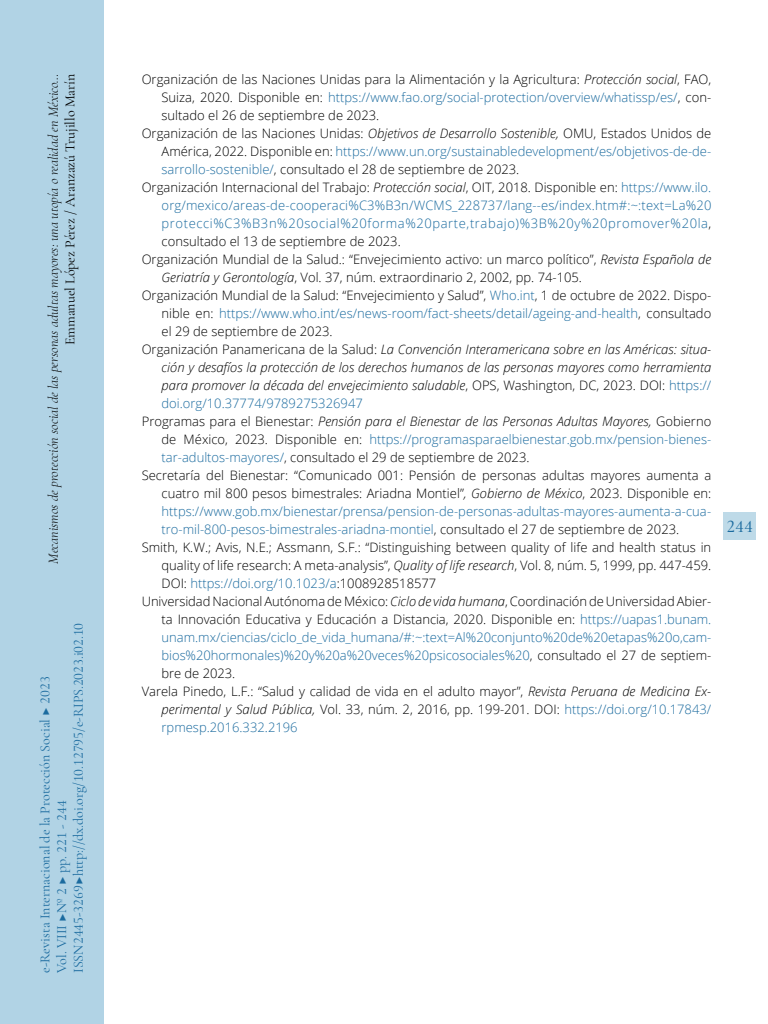
<style>
.page{position:relative;width:768px;height:1024px;background:#fff}
.page>*{position:absolute;margin:0;border:0;box-sizing:border-box;transform-origin:0 0}
.t1{font:500 18px "Cormorant Garamond";color:#1b6b9f}
.t2{font:14px/16.8px "Cormorant Garamond";color:#1b6b9f}
.t3{font:italic 300 14px "Cormorant Garamond";color:#000}
.t4{font:14px "Cormorant Garamond";color:#000}
._80_bibliografía{font:300 13px/18px "Open Sans";color:#000;text-align:justify}
._80_bibliografía-2{font:300 13px/18px "Open Sans";color:#1b6b9f;text-align:justify}
._80_bibliografía-3{font:italic 300 13px/18px "Open Sans";color:#000;text-align:justify}
.s1{font-style:italic}
.s2{color:#1b6b9f}
.s3{color:#000}
.s4{font-style:italic;color:#000}
.s5{font-style:normal}
.s6{font-style:normal;color:#1b6b9f}
</style>
<div class="page">
<div style="left:0;top:0;width:103px;height:1024px;background:#b1d3e5"></div>
<div style="left:724px;top:512px;width:32px;height:28px;background:#bedae8"></div>
<p class="t3" style="left:45px;top:564px;width:491px;rotate:-90deg">Mecanismos de protección social de las personas adultas mayores: una utopía o realidad en México…</p>
<p class="t4" style="left:62px;top:345px;width:273px;rotate:-90deg">Emmanuel López Pérez / Aranzazú Trujillo Marín</p>
<p class="t2" style="left:36px;top:973px;width:352px;rotate:-90deg">e-Revista Internacional de la Protección Social ▶ 2023<br>Vol. VIII ▶Nº 2 ▶ pp. 221 - 244<br>ISSN 2445-3269 ▶ http://dx.doi.org/10.12795/e-RIPS.2023.i02.10</p>
<p class="_80_bibliografía" style="left:162px;top:70px;width:551px;text-indent:-20px">Organización de las Naciones Unidas para la Alimentación y la Agricultura: <span class="s1">Protección social</span>, FAO, Suiza, 2020. Disponible en: <span class="s2">https://www.fao.org/social-protection/overview/whatissp/es/</span>, con&shy;sultado el 26 de septiembre de 2023.</p>
<p class="_80_bibliografía" style="left:162px;top:124px;width:551px;text-indent:-20px">Organización de las Naciones Unidas: <span class="s1">Objetivos de Desarrollo Sostenible,</span> OMU, Estados Unidos de América, 2022. Disponible en: <span class="s2">https://www.un.org/sustainabledevelopment/es/objetivos-de-de&shy;sarrollo-sostenible/</span>, consultado el 28 de septiembre de 2023.</p>
<p class="_80_bibliografía-2" style="left:162px;top:178px;width:551px;text-indent:-20px"><span class="s3">Organización Internacional del Trabajo:</span> <span class="s4">Protección social</span><span class="s3">, OIT, 2018. Disponible en:</span> https://www.ilo. org/mexico/areas-de-cooperaci%C3%B3n/WCMS_228737/lang--es/index.htm#:~:text=La%20 protecci%C3%B3n%20social%20forma%20parte,trabajo)%3B%20y%20promover%20la<span class="s3">, consultado el 13 de septiembre de 2023.</span></p>
<p class="_80_bibliografía" style="left:162px;top:250px;width:551px;text-indent:-20px">Organización Mundial de la Salud.: “Envejecimiento activo: un marco político”, <span class="s1">Revista Española de<br>Geriatría y Gerontología</span>, Vol. 37, núm. extraordinario 2, 2002, pp. 74-105.</p>
<p class="_80_bibliografía" style="left:162px;top:286px;width:551px;text-indent:-20px">Organización Mundial de la Salud: “Envejecimiento y Salud”, <span class="s2">Who.int</span>, 1 de octubre de 2022. Dispo&shy;nible en: <span class="s2">https://www.who.int/es/news-room/fact-sheets/detail/ageing-and-health</span>, consultado el 29 de septiembre de 2023.</p>
<p class="_80_bibliografía-3" style="left:162px;top:339px;width:551px;text-indent:-20px"><span class="s5">Organización Panamericana de la Salud:</span> La Convención Interamericana sobre en las Américas: situa&shy;ción y desafíos la protección de los derechos humanos de las personas mayores como herramienta para promover la década del envejecimiento saludable<span class="s5">, OPS, Washington, DC, 2023. DOI:</span> <span class="s6">https:// doi.org/10.37774/9789275326947</span></p>
<p class="_80_bibliografía" style="left:162px;top:412px;width:551px;text-indent:-20px">Programas para el Bienestar: <span class="s1">Pensión para el Bienestar de las Personas Adultas Mayores,</span> Gobierno de México, 2023. Disponible en: <span class="s2">https://programasparaelbienestar.gob.mx/pension-bienes&shy;tar-adultos-mayores/</span>, consultado el 29 de septiembre de 2023.</p>
<p class="_80_bibliografía" style="left:162px;top:466px;width:551px;text-indent:-20px">Secretaría del Bienestar: “Comunicado 001: Pensión de personas adultas mayores aumenta a cuatro mil 800 pesos bimestrales: Ariadna Montiel”<span class="s1">, Gobierno de México</span>, 2023. Disponible en: <span class="s2">https://www.gob.mx/bienestar/prensa/pension-de-personas-adultas-mayores-aumenta-a-cua&shy;tro-mil-800-pesos-bimestrales-ariadna-montiel</span>, consultado el 27 de septiembre de 2023.</p>
<p class="_80_bibliografía" style="left:162px;top:538px;width:551px;text-indent:-20px">Smith, K.W.; Avis, N.E.; Assmann, S.F.: “Distinguishing between quality of life and health status in quality of life research: A meta-analysis”, <span class="s1">Quality of life research</span>, Vol. 8, núm. 5, 1999, pp. 447-459.<br>DOI: <span class="s2">https://doi.org/10.1023/a</span>:1008928518577</p>
<p class="_80_bibliografía" style="left:162px;top:592px;width:551px;text-indent:-20px">Universidad Nacional Autónoma de México: <span class="s1">Ciclo de vida humana</span>, Coordinación de Universidad Abier&shy;ta Innovación Educativa y Educación a Distancia, 2020. Disponible en: <span class="s2">https://uapas1.bunam. unam.mx/ciencias/ciclo_de_vida_humana/#:~:text=Al%20conjunto%20de%20etapas%20o,cam&shy;bios%20hormonales)%20y%20a%20veces%20psicosociales%20</span>, consultado el 27 de septiem&shy;bre de 2023.</p>
<p class="_80_bibliografía" style="left:162px;top:682px;width:551px;text-indent:-20px">Varela Pinedo, L.F.: “Salud y calidad de vida en el adulto mayor”, <span class="s1">Revista Peruana de Medicina Ex&shy;perimental y Salud Pública,</span> Vol. 33, núm. 2, 2016, pp. 199-201. DOI: <span class="s2">https://doi.org/10.17843/ rpmesp.2016.332.2196</span></p>
<h1 class="t1" style="left:726px;top:515px;width:28px">244</h1>
</div>
